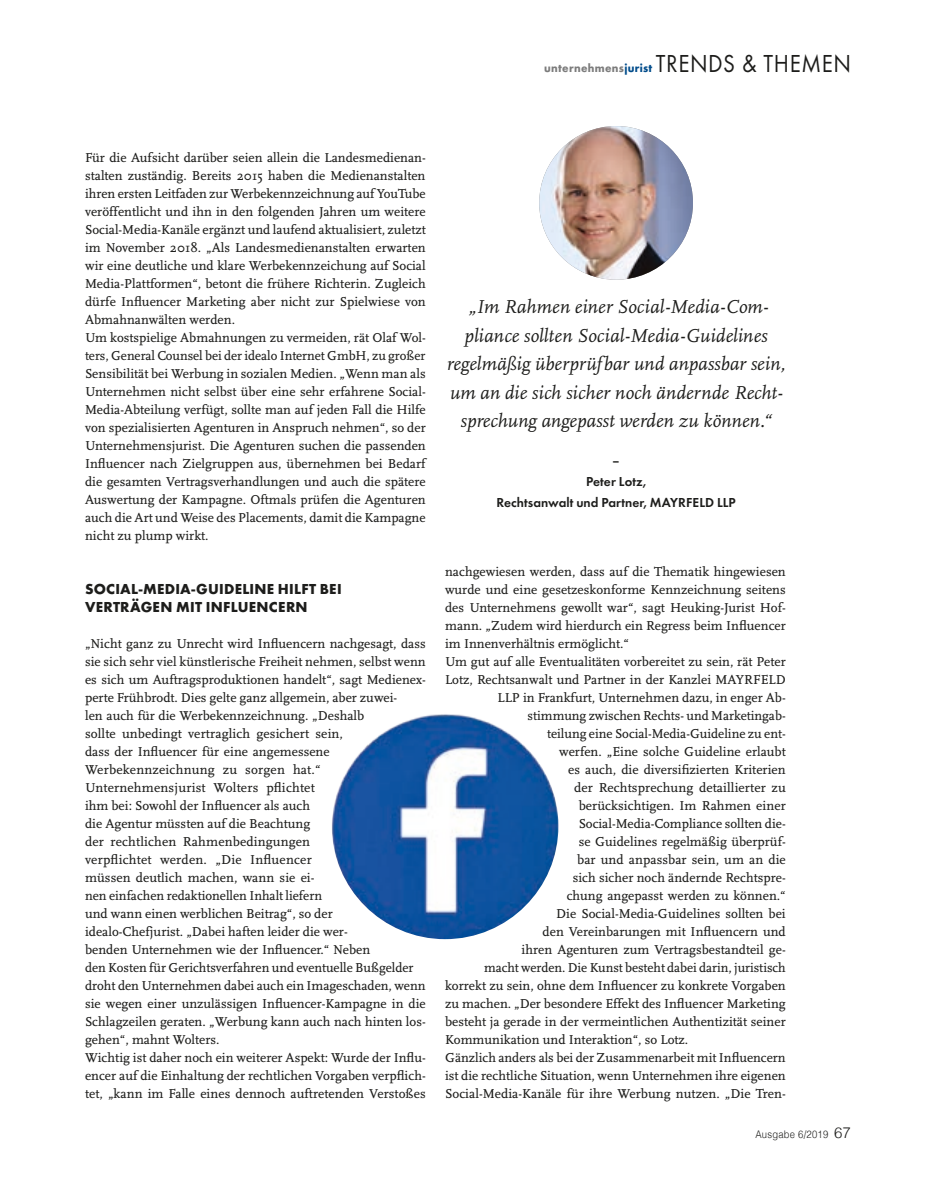
<style>
.page{position:relative;width:936px;height:1191px;background:#fff}
.page>*{position:absolute;margin:0;border:0;box-sizing:border-box;transform-origin:0 0}
.t1{font:25.5px "Futura T";letter-spacing:.025em;color:#1d1d1b;scale:.9 1}
.t2{font:italic 19.5px/28.5px "AD Scala";color:#1d1d1b;text-align:center}
.t3{font:700 15px/18px "Futura T";letter-spacing:.015em;color:#1d1d1b}
.t4{font:13.5px/18px "AD Scala Romein";color:#1d1d1b}
.t5{font:600 13.5px/21px "Futura T";letter-spacing:.005em;color:#1d1d1b;text-align:center}
.t6{font:300 10.5px "Helvetica";letter-spacing:.025em;color:#1d1d1b;scale:.9 1}
.s1{font-weight:700;font-size:12px;color:#7c7c7c}
.s2{font-weight:700;font-size:12px;color:#004c8b}
.s3{font-size:15px}
</style>
<div class="page">
<img style="left:539px;top:126px;width:154px;height:154px;border-radius:77px">
<img style="left:332px;top:712px;width:226px;height:227px;border-radius:113px">
<h1 class="t1" style="left:544px;top:49px;width:342px"><span class="s1">unternehmens</span><span class="s2">jurist</span> TRENDS &amp; THEMEN</h1>
<p class="t4" style="left:85px;top:149px;width:342px">Für die Aufsicht darüber seien allein die Landesmedienan&shy;stalten zuständig. Bereits 2015 haben die Medienanstalten ihren ersten Leitfaden zur Werbekennzeichnung auf YouTube veröffentlicht und ihn in den folgenden Jahren um weitere Social-Media-Kanäle ergänzt und laufend aktualisiert, zuletzt im November 2018. „Als Landesmedienanstalten erwarten wir eine deutliche und klare Werbekennzeichung auf Social Media-Plattformen“, betont die frühere Richterin. Zugleich dürfe Influencer Marketing aber nicht zur Spielwiese von Abmahnanwälten werden.<br>Um kostspielige Abmahnungen zu vermeiden, rät Olaf Wol&shy;ters, General Counsel bei der idealo Internet GmbH, zu großer Sensibilität bei Werbung in sozialen Medien. „Wenn man als Unternehmen nicht selbst über eine sehr erfahrene Social-Media-Abteilung verfügt, sollte man auf jeden Fall die Hilfe von spezialisierten Agenturen in Anspruch nehmen“, so der Unternehmensjurist. Die Agenturen suchen die passenden Influencer nach Zielgruppen aus, übernehmen bei Bedarf die gesamten Vertragsverhandlungen und auch die spätere Auswertung der Kampagne. Oftmals prüfen die Agenturen auch die Art und Weise des Placements, damit die Kampagne nicht zu plump wirkt.</p>
<p class="t3" style="left:85px;top:580px;width:258px">SOCIAL-MEDIA-GUIDELINE HILFT BEI<br>VERTRÄGEN MIT INFLUENCERN</p>
<p class="t4" style="left:85px;top:635px;width:342px">„Nicht ganz zu Unrecht wird Influencern nachgesagt, dass sie sich sehr viel künstlerische Freiheit nehmen, selbst wenn es sich um Auftragsproduktionen handelt“, sagt Medienex&shy;perte Frühbrodt. Dies gelte ganz allgemein, aber zuwei-<br>len auch für die Werbekennzeichnung. „Deshalb<br>sollte unbedingt vertraglich gesichert sein,<br>dass der Influencer für eine angemessene Werbekennzeichnung zu sorgen hat.“ Unternehmensjurist Wolters pflichtet<br>ihm bei: Sowohl der Influencer als auch<br>die Agentur müssten auf die Beachtung<br>der rechtlichen Rahmenbedingungen<br>verpflichtet werden. „Die Influencer<br>müssen deutlich machen, wann sie ei-<br>nen einfachen redaktionellen Inhalt liefern<br>und wann einen werblichen Beitrag“, so der idealo-Chefjurist. „Dabei haften leider die wer-<br>benden Unternehmen wie der Influencer.“ Neben<br>den Kosten für Gerichtsverfahren und eventuelle Bußgelder droht den Unternehmen dabei auch ein Imageschaden, wenn sie wegen einer unzulässigen Influencer-Kampagne in die Schlagzeilen geraten. „Werbung kann auch nach hinten los&shy;gehen“, mahnt Wolters.<br>Wichtig ist daher noch ein weiterer Aspekt: Wurde der Influ&shy;encer auf die Einhaltung der rechtlichen Vorgaben verpflich&shy;tet, „kann im Falle eines dennoch auftretenden Verstoßes</p>
<h2 class="t2" style="left:447px;top:293px;width:340px">„Im Rahmen einer Social-Media-Com&shy;pliance sollten Social-Media-Guidelines regelmäßig überprüfbar und anpassbar sein, um an die sich sicher noch ändernde Recht&shy;sprechung angepasst werden zu können.“</h2>
<p class="t5" style="left:496px;top:450px;width:241px">–<br>Peter Lotz,<br>Rechtsanwalt und Partner, MAYRFELD LLP</p>
<p class="t4" style="left:445px;top:563px;width:342px">nachgewiesen werden, dass auf die Thematik hingewiesen</p>
<p class="t4" style="left:445px;top:581px;width:342px">wurde und eine gesetzeskonforme Kennzeichnung seitens</p>
<p class="t4" style="left:445px;top:599px;width:342px">des Unternehmens gewollt war“, sagt Heuking-Jurist Hof-</p>
<p class="t4" style="left:445px;top:617px;width:342px">mann. „Zudem wird hierdurch ein Regress beim Influencer</p>
<p class="t4" style="left:445px;top:635px;width:185px">im Innenverhältnis ermöglicht.“</p>
<p class="t4" style="left:445px;top:653px;width:342px">Um gut auf alle Eventualitäten vorbereitet zu sein, rät Peter</p>
<p class="t4" style="left:445px;top:671px;width:342px">Lotz, Rechtsanwalt und Partner in der Kanzlei MAYRFELD</p>
<p class="t4" style="left:497px;top:689px;width:289px">LLP in Frankfurt, Unternehmen dazu, in enger Ab-</p>
<p class="t4" style="left:527px;top:707px;width:260px">stimmung zwischen Rechts- und Marketingab-</p>
<p class="t4" style="left:547px;top:725px;width:240px">teilung eine Social-Media-Guideline zu ent-</p>
<p class="t4" style="left:559px;top:743px;width:228px">werfen. „Eine solche Guideline erlaubt</p>
<p class="t4" style="left:568px;top:761px;width:219px">es auch, die diversifizierten Kriterien</p>
<p class="t4" style="left:574px;top:779px;width:213px">der Rechtsprechung detaillierter zu</p>
<p class="t4" style="left:578px;top:797px;width:209px">berücksichtigen. Im Rahmen einer</p>
<p class="t4" style="left:578px;top:815px;width:208px">Social-Media-Compliance sollten die-</p>
<p class="t4" style="left:578px;top:833px;width:209px">se Guidelines regelmäßig überprüf-</p>
<p class="t4" style="left:577px;top:851px;width:210px">bar und anpassbar sein, um an die</p>
<p class="t4" style="left:572px;top:869px;width:214px">sich sicher noch ändernde Rechtspre-</p>
<p class="t4" style="left:566px;top:887px;width:220px">chung angepasst werden zu können.“</p>
<p class="t4" style="left:556px;top:905px;width:231px">Die Social-Media-Guidelines sollten bei</p>
<p class="t4" style="left:542px;top:923px;width:244px">den Vereinbarungen mit Influencern und</p>
<p class="t4" style="left:521px;top:941px;width:265px">ihren Agenturen zum Vertragsbestandteil ge-</p>
<p class="t4" style="left:484px;top:959px;width:303px">macht werden. Die Kunst besteht dabei darin, juristisch</p>
<p class="t4" style="left:445px;top:977px;width:342px">korrekt zu sein, ohne dem Influencer zu konkrete Vorgaben</p>
<p class="t4" style="left:445px;top:995px;width:342px">zu machen. „Der besondere Effekt des Influencer Marketing</p>
<p class="t4" style="left:445px;top:1013px;width:342px">besteht ja gerade in der vermeintlichen Authentizität seiner</p>
<p class="t4" style="left:445px;top:1031px;width:245px">Kommunikation und Interaktion“, so Lotz.</p>
<p class="t4" style="left:445px;top:1049px;width:342px">Gänzlich anders als bei der Zusammenarbeit mit Influencern</p>
<p class="t4" style="left:445px;top:1067px;width:342px">ist die rechtliche Situation, wenn Unternehmen ihre eigenen</p>
<p class="t4" style="left:445px;top:1085px;width:342px">Social-Media-Kanäle für ihre Werbung nutzen. „Die Tren-</p>
<p class="t6" style="left:755px;top:1124px;width:108px">Ausgabe 6/2019 <span class="s3">67</span></p>
</div>
